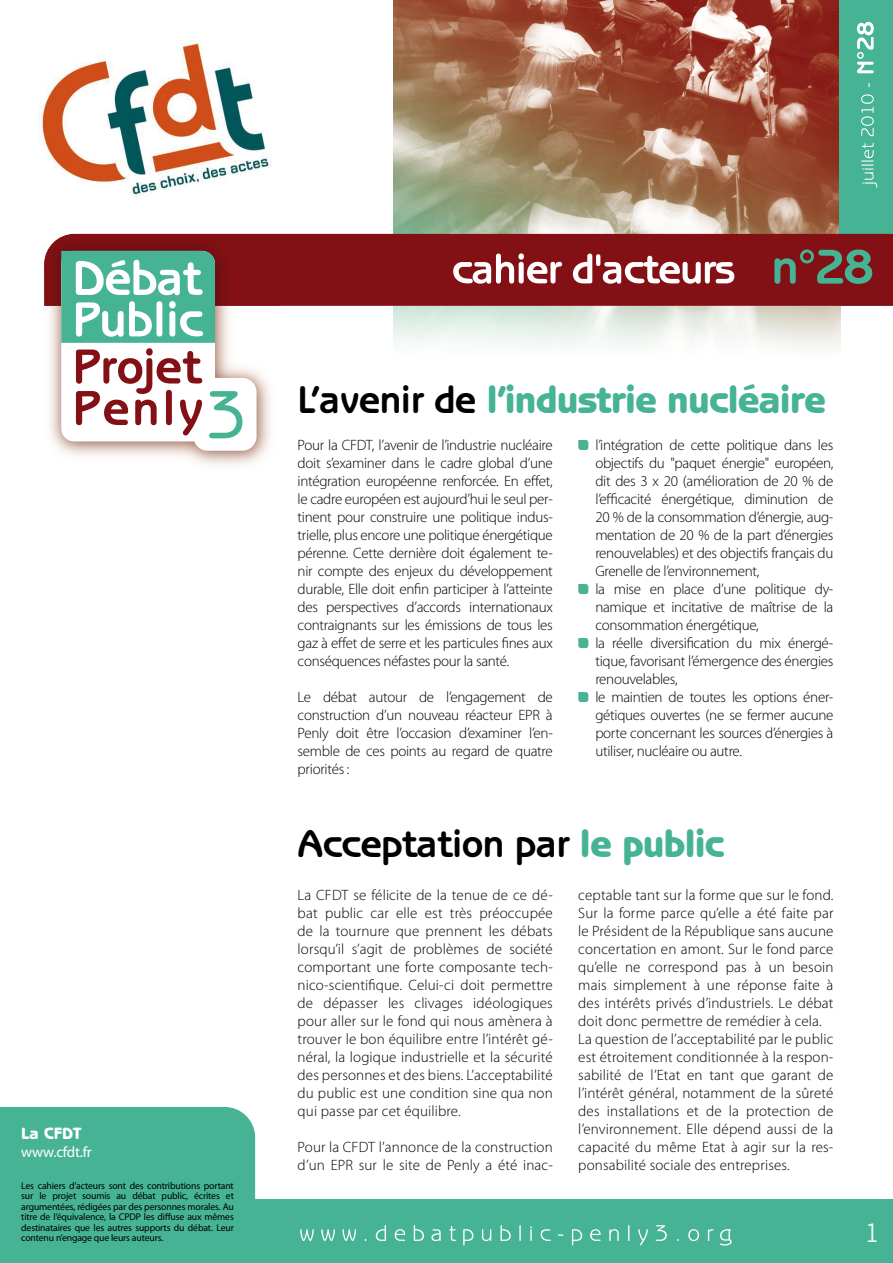
<style>
.page{position:relative;width:893px;height:1263px;background:#fff}
.page>*{position:absolute;margin:0;border:0;box-sizing:border-box;transform-origin:0 0}
.t1{font:800 39px "Benguiat Gothic";letter-spacing:-.02em;color:#46b394}
.t2{font:700 39px "Benguiat Gothic";letter-spacing:-.02em;color:#000}
.t3{font:27px "Benguiat Gothic";color:#fff}
.t4{font:800 16.5px "Benguiat Gothic";color:#fff}
.t5{font:300 15px/18px "Myriad Pro";letter-spacing:-.015em;color:#000;text-align:justify}
.t6{font:300 15px/18px "Myriad Pro";letter-spacing:.01em;color:#000}
.t7{font:15px "Myriad Pro";letter-spacing:-.015em;color:#fff}
.t8{font:9.75px/10.5px "Myriad Pro";letter-spacing:-.015em;color:#000;text-align:justify}
.s1{font-weight:700;color:#000}
.s2{font-weight:800;color:#46b394}
</style>
<div class="page">
<img style="left:393px;top:0;width:447px;height:348px">
<div style="left:0;top:1199px;width:893px;height:64px;background:#46b394"></div>
<div style="left:839px;top:0;width:54px;height:306px;background:#46b394"></div>
<div style="left:279px;top:234px;width:614px;height:72px;background:#831014"></div>
<img style="left:49px;top:233px;width:230px;height:232px">
<img style="left:44px;top:234px;width:235px;height:72px">
<div style="left:193px;top:378px;width:64px;height:73px;background:#fff;border-radius:14px"></div>
<svg style="left:61px;top:251px;width:181px;height:187px"></svg>
<svg style="left:861px;top:143px;width:16px;height:45px"></svg>
<svg style="left:861px;top:94px;width:13px;height:42px"></svg>
<svg style="left:857px;top:22px;width:17px;height:51px"></svg>
<svg style="left:300px;top:1229px;width:14px;height:12px"></svg>
<svg style="left:321px;top:1229px;width:14px;height:12px"></svg>
<svg style="left:343px;top:1229px;width:13px;height:12px"></svg>
<svg style="left:376px;top:1225px;width:10px;height:16px"></svg>
<svg style="left:395px;top:1229px;width:10px;height:12px"></svg>
<svg style="left:414px;top:1225px;width:10px;height:16px"></svg>
<svg style="left:431px;top:1229px;width:10px;height:12px"></svg>
<svg style="left:449px;top:1226px;width:7px;height:15px"></svg>
<svg style="left:463px;top:1229px;width:10px;height:16px"></svg>
<svg style="left:482px;top:1229px;width:9px;height:12px"></svg>
<svg style="left:500px;top:1225px;width:11px;height:16px"></svg>
<svg style="left:519px;top:1225px;width:2px;height:16px"></svg>
<svg style="left:530px;top:1226px;width:2px;height:15px"></svg>
<svg style="left:541px;top:1229px;width:10px;height:12px"></svg>
<svg style="left:572px;top:1229px;width:10px;height:16px"></svg>
<svg style="left:590px;top:1229px;width:11px;height:12px"></svg>
<svg style="left:609px;top:1229px;width:10px;height:12px"></svg>
<svg style="left:628px;top:1225px;width:1px;height:16px"></svg>
<svg style="left:638px;top:1229px;width:10px;height:16px"></svg>
<svg style="left:656px;top:1225px;width:11px;height:16px"></svg>
<svg style="left:688px;top:1229px;width:11px;height:12px"></svg>
<svg style="left:708px;top:1229px;width:6px;height:12px"></svg>
<svg style="left:720px;top:1229px;width:12px;height:16px"></svg>
<svg style="left:453px;top:253px;width:109px;height:31px"></svg>
<svg style="left:573px;top:254px;width:19px;height:29px"></svg>
<svg style="left:596px;top:254px;width:4px;height:12px"></svg>
<svg style="left:603px;top:256px;width:131px;height:28px"></svg>
<svg style="left:774px;top:249px;width:98px;height:35px"></svg>
<img style="left:39px;top:42px;width:233px;height:156px">
<div style="left:0;top:1107px;width:255px;height:92px;background:#46b394"></div>
<svg style="left:578px;top:440px;width:10px;height:10px"></svg>
<svg style="left:578px;top:584px;width:10px;height:10px"></svg>
<svg style="left:578px;top:638px;width:10px;height:10px"></svg>
<svg style="left:578px;top:692px;width:10px;height:10px"></svg>
<p class="t4" style="left:21px;top:1123px;width:62px">La CFDT</p>
<p class="t7" style="left:21px;top:1142px;width:72px">www.cfdt.fr</p>
<p class="t8" style="left:21px;top:1180px;width:214px">Les cahiers d’acteurs sont des contributions portant sur le projet soumis au débat public, écrites et argumentées, rédigées par des personnes morales. Au titre de l’équivalence, la CPDP les diffuse aux mêmes destinataires que les autres supports du débat. Leur contenu n’engage que leurs auteurs.</p>
<h1 class="t1" style="left:298px;top:377px;width:530px"><span class="s1">L’avenir de</span> l’industrie nucléaire</h1>
<p class="t5" style="left:595px;top:436px;width:240px;text-align:left">l’intégration de cette politique dans les objectifs du "paquet énergie" européen, dit des 3 x 20 (amélioration de 20 % de l’efficacité énergétique, diminution de 20 % de la consommation d’énergie, aug&shy;mentation de 20 % de la part d’énergies renouvelables) et des objectifs français du Grenelle de l’environnement,<br>la mise en place d’une politique dy&shy;namique et incitative de maîtrise de la consommation énergétique,<br>la réelle diversification du mix énergé&shy;tique, favorisant l’émergence des énergies renouvelables,<br>le maintien de toutes les options éner&shy;gétiques ouvertes (ne se fermer aucune porte concernant les sources d’énergies à utiliser, nucléaire ou autre.</p>
<p class="t5" style="left:298px;top:436px;width:257px">Pour la CFDT, l’avenir de l’industrie nucléaire doit s’examiner dans le cadre global d’une intégration européenne renforcée. En effet, le cadre européen est aujourd’hui le seul per&shy;tinent pour construire une politique indus&shy;trielle, plus encore une politique énergétique pérenne. Cette dernière doit également te&shy;nir compte des enjeux du développement durable, Elle doit enfin participer à l’atteinte des perspectives d’accords internationaux contraignants sur les émissions de tous les gaz à effet de serre et les particules fines aux conséquences néfastes pour la santé.</p>
<p class="t5" style="left:298px;top:688px;width:257px">Le débat autour de l’engagement de construction d’un nouveau réacteur EPR à Penly doit être l’occasion d’examiner l’en&shy;semble de ces points au regard de quatre priorités :</p>
<h1 class="t2" style="left:298px;top:821px;width:428px">Acceptation par <span class="s2">le public</span></h1>
<p class="t6" style="left:578px;top:886px;width:257px">ceptable tant sur la forme que sur le fond.<br>Sur la forme parce qu’elle a été faite par le Président de la République sans aucune concertation en amont. Sur le fond parce qu’elle ne correspond pas à un besoin mais simplement à une réponse faite à des intérêts privés d’industriels. Le débat doit donc permettre de remédier à cela.<br>La question de l’acceptabilité par le public est étroitement conditionnée à la respon&shy;sabilité de l’Etat en tant que garant de l’intérêt général, notamment de la sûreté des installations et de la protection de l’environnement. Elle dépend aussi de la capacité du même Etat à agir sur la res&shy;ponsabilité sociale des entreprises.</p>
<p class="t5" style="left:298px;top:886px;width:257px">La CFDT se félicite de la tenue de ce dé&shy;bat public car elle est très préoccupée de la tournure que prennent les débats lorsqu’il s’agit de problèmes de société comportant une forte composante tech&shy;nico-scientifique. Celui-ci doit permettre de dépasser les clivages idéologiques pour aller sur le fond qui nous amènera à trouver le bon équilibre entre l’intérêt gé&shy;néral, la logique industrielle et la sécurité des personnes et des biens. L’acceptabilité du public est une condition sine qua non qui passe par cet équilibre.</p>
<p class="t6" style="left:298px;top:1138px;width:257px">Pour la CFDT l’annonce de la construction d’un EPR sur le site de Penly a été inac-</p>
<h2 class="t3" style="left:864px;top:1217px;width:18px">1</h2>
</div>
